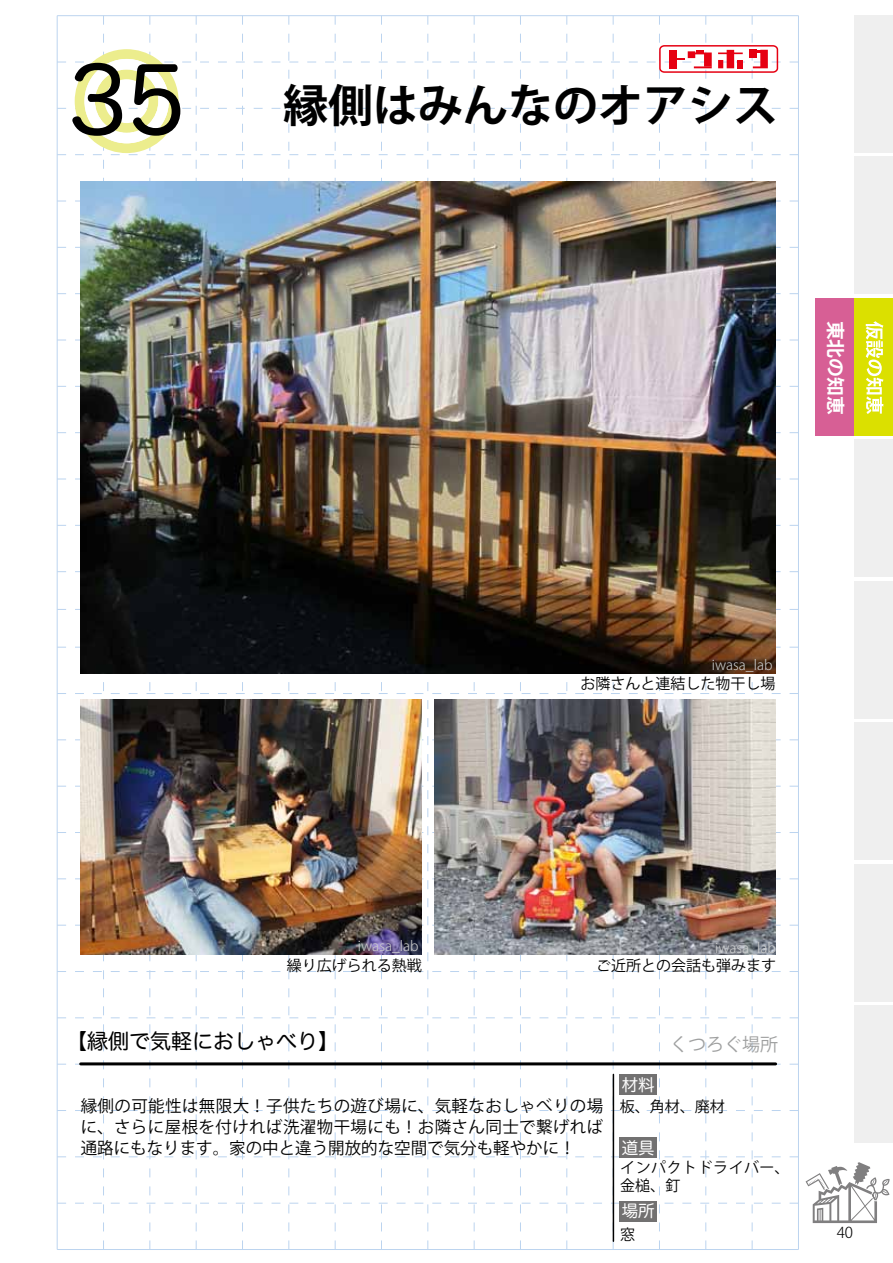
<style>
.page{position:relative;width:893px;height:1263px;background:#fff}
.page>*{position:absolute;margin:0;border:0;box-sizing:border-box;transform-origin:0 0}
.t1{font:90px "Hira Maru Pro W4";color:#000}
.t2{font:700 45px "Koz Go Pro";color:#000}
.t3{font:21px "Hira Maru Pro W4";color:#000}
.t4{font:700 18.9px "Koz Go Pro";color:#fff}
.t5{font:18px "Koz Go Pro";color:#9fa0a0}
.t6{font:16.5px/21.3px "Koz Go Pro";color:#000;text-align:justify}
.t7{font:16.5px "Hira Maru Pro W4";color:#fff}
.t8{font:15px "Koz Go Pro";color:#000}
.t9{font:15px/18px "Koz Go Pro";letter-spacing:.03em;color:#000}
.t10{font:300 15px "Koz Go Pro";color:#000}
.t11{font:300 13.8px "Koz Go Pro";color:#cccdcd}
</style>
<div class="page">
<hr style="left:798px;top:16px;width:1px;height:1233px;background:#bcd4ef">
<hr style="left:57px;top:15px;width:741px;height:1px;background:#bcd4ef">
<hr style="left:57px;top:1249px;width:741px;height:1px;background:#bcd4ef">
<svg style="left:806px;top:1162px;width:83px;height:61px"></svg>
<div style="left:854px;top:15px;width:38px;height:137px;background:#efefef"></div>
<div style="left:854px;top:157px;width:38px;height:137px;background:#efefef"></div>
<div style="left:854px;top:440px;width:38px;height:137px;background:#efefef"></div>
<div style="left:854px;top:581px;width:38px;height:137px;background:#efefef"></div>
<div style="left:854px;top:723px;width:38px;height:137px;background:#efefef"></div>
<div style="left:854px;top:864px;width:38px;height:137px;background:#efefef"></div>
<div style="left:854px;top:1005px;width:38px;height:138px;background:#efefef"></div>
<div style="left:854px;top:298px;width:38px;height:137px;background:#dbe000"></div>
<div style="left:815px;top:298px;width:39px;height:137px;background:#d75f95"></div>
<svg style="left:866px;top:321px;width:17px;height:93px"></svg>
<img style="left:57px;top:16px;width:741px;height:1233px">
<h1 class="t1" style="left:69px;top:22px;width:119px">35</h1>
<h2 class="t2" style="left:283px;top:76px;width:497px">縁側はみんなのオアシス</h2>
<p class="t4" style="left:848px;top:320px;width:96px;rotate:90deg">東北の知恵</p>
<p class="t11" style="left:712px;top:656px;width:62px">iwasa_lab</p>
<p class="t8" style="left:580px;top:674px;width:196px">お隣さんと連結した物干し場</p>
<p class="t11" style="left:358px;top:937px;width:62px">iwasa_lab</p>
<p class="t11" style="left:715px;top:939px;width:62px">iwasa_lab</p>
<p class="t8" style="left:287px;top:955px;width:136px">繰り広げられる熱戦</p>
<p class="t8" style="left:596px;top:955px;width:181px">ご近所との会話も弾みます</p>
<p class="t3" style="left:66px;top:1023px;width:275px">【縁側で気軽におしゃべり】</p>
<p class="t6" style="left:81px;top:1096px;width:524px">縁側の可能性は無限大！子供たちの遊び場に、気軽なおしゃべりの場に、さらに屋根を付ければ洗濯物干場にも！お隣さん同士で繋げれば通路にもなります。家の中と違う開放的な空間で気分も軽やかに！</p>
<p class="t7" style="left:622px;top:1070px;width:34px">材料</p>
<p class="t5" style="left:670px;top:1033px;width:109px">くつろぐ場所</p>
<p class="t8" style="left:620px;top:1097px;width:106px">板、角材、廃材</p>
<p class="t7" style="left:622px;top:1133px;width:34px">道具</p>
<p class="t9" style="left:620px;top:1159px;width:171px">インパクトドライバー、金槌、釘</p>
<p class="t8" style="left:620px;top:1225px;width:16px">窓</p>
<p class="t7" style="left:622px;top:1196px;width:34px">場所</p>
<p class="t10" style="left:837px;top:1223px;width:18px">40</p>
</div>
